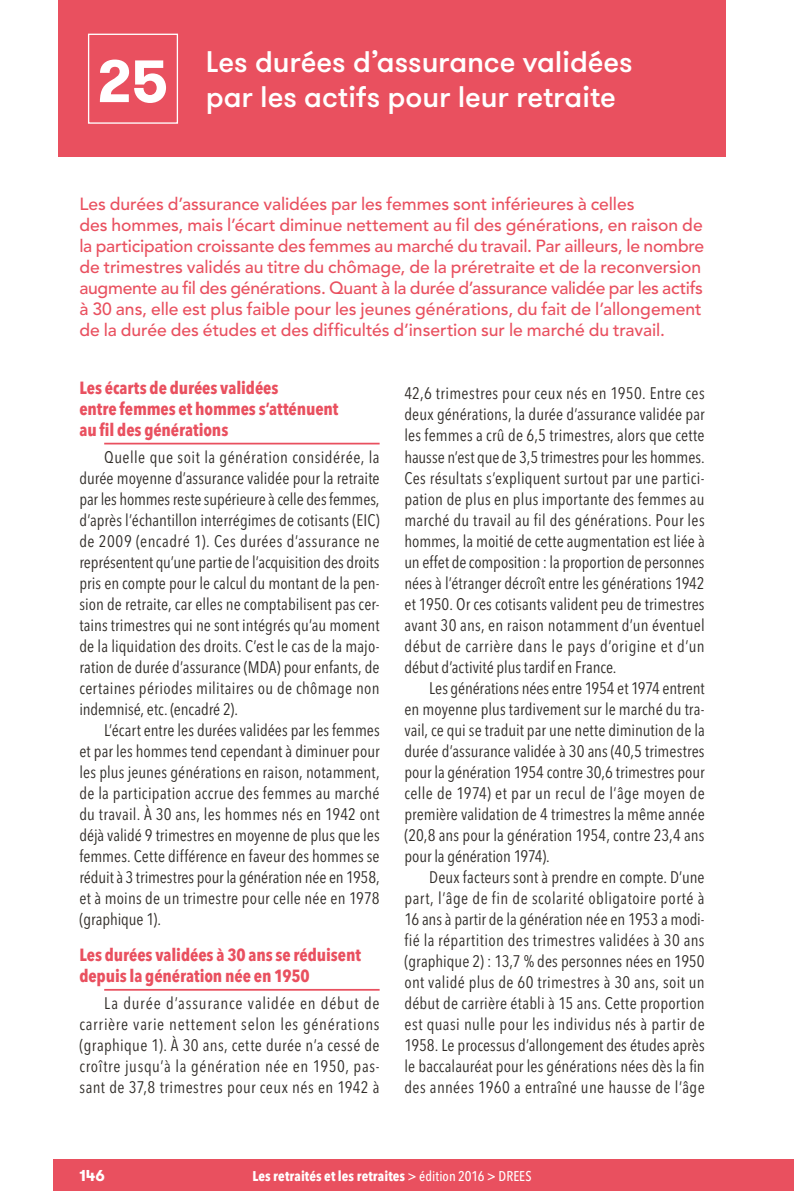
<style>
.page{position:relative;width:794px;height:1191px;background:#fff}
.page>*{position:absolute;margin:0;border:0;box-sizing:border-box;transform-origin:0 0}
.Fiche_num{font:700 59.5px "GT Walsheim";color:#fff}
.Titre_1{font:500 29.75px/35px "GT Walsheim";letter-spacing:-.005em;color:#fff}
.Chapo{font:500 17.5px/21px "Avenir";letter-spacing:-.005em;color:#e9505f}
.Titre2{font:700 condensed 17.5px/21px "Avenir Next LT Pro";letter-spacing:-.005em;color:#e9505f}
.Texte{font:condensed 16.62px/21px "Avenir Next LT Pro";letter-spacing:.01em;color:#302c28;text-align:justify}
.t1{font:700 15.75px "GT Walsheim";color:#fff}
.t2{font:700 condensed 14px "Avenir Next LT Pro";letter-spacing:.01em;color:#fff}
.s1{font-weight:500}
</style>
<div class="page">
<div style="left:54px;top:1159px;width:740px;height:32px;background:#e9505f"></div>
<div style="left:58px;top:0;width:668px;height:156px;background:#e9505f"></div>
<div style="left:88px;top:34px;width:90px;height:90px;border:1px solid #fff"></div>
<hr style="left:104px;top:443px;width:275px;height:1px;background:#e9505f">
<hr style="left:104px;top:989px;width:275px;height:1px;background:#e9505f">
<p class="Fiche_num" style="left:97px;top:42px;width:73px">25</p>
<p class="Titre_1" style="left:206px;top:43px;width:428px">Les durées d’assurance validées par les actifs pour leur retraite</p>
<p class="Chapo" style="left:79px;top:194px;width:626px">Les durées d’assurance validées par les femmes sont inférieures à celles<br>des hommes, mais l’écart diminue nettement au fil des générations, en raison de la participation croissante des femmes au marché du travail. Par ailleurs, le nombre de trimestres validés au titre du chômage, de la préretraite et de la reconversion augmente au fil des générations. Quant à la durée d’assurance validée par les actifs à 30 ans, elle est plus faible pour les jeunes générations, du fait de l’allongement de la durée des études et des difficultés d’insertion sur le marché du travail.</p>
<p class="Titre2" style="left:79px;top:377px;width:260px">Les écarts de durées validées<br>entre femmes et hommes s’atténuent au fil des générations</p>
<p class="Texte" style="left:79px;top:446px;width:302px;text-indent:25px">Quelle que soit la génération considérée, la durée moyenne d’assurance validée pour la retraite par les hommes reste supérieure à celle des femmes, d’après l’échantillon interrégimes de cotisants (EIC) de 2009 (encadré 1). Ces durées d’assurance ne représentent qu’une partie de l’acquisition des droits pris en compte pour le calcul du montant de la pen&shy;sion de retraite, car elles ne comptabilisent pas cer&shy;tains trimestres qui ne sont intégrés qu’au moment de la liquidation des droits. C’est le cas de la majo&shy;ration de durée d’assurance (MDA) pour enfants, de certaines périodes militaires ou de chômage non indemnisé, etc. (encadré 2).</p>
<p class="Texte" style="left:79px;top:719px;width:302px;text-indent:25px">L’écart entre les durées validées par les femmes et par les hommes tend cependant à diminuer pour les plus jeunes générations en raison, notamment, de la participation accrue des femmes au marché du travail. À 30 ans, les hommes nés en 1942 ont déjà validé 9 trimestres en moyenne de plus que les femmes. Cette différence en faveur des hommes se réduit à 3 trimestres pour la génération née en 1958, et à moins de un trimestre pour celle née en 1978 (graphique 1).</p>
<p class="Titre2" style="left:79px;top:944px;width:283px">Les durées validées à 30 ans se réduisent depuis la génération née en 1950</p>
<p class="Texte" style="left:79px;top:992px;width:302px;text-indent:25px">La durée d’assurance validée en début de carrière varie nettement selon les générations (graphique 1). À 30 ans, cette durée n’a cessé de croître jusqu’à la génération née en 1950, pas&shy;sant de 37,8 trimestres pour ceux nés en 1942 à</p>
<p class="Texte" style="left:404px;top:383px;width:302px;text-align:left">42,6 trimestres pour ceux nés en 1950. Entre ces deux générations, la durée d’assurance validée par les femmes a crû de 6,5 trimestres, alors que cette hausse n’est que de 3,5 trimestres pour les hommes.<br>Ces résultats s’expliquent surtout par une partici&shy;pation de plus en plus importante des femmes au marché du travail au fil des générations. Pour les hommes, la moitié de cette augmentation est liée à un effet de composition : la proportion de personnes nées à l’étranger décroît entre les générations 1942 et 1950. Or ces cotisants valident peu de trimestres avant 30 ans, en raison notamment d’un éventuel début de carrière dans le pays d’origine et d’un début d’activité plus tardif en France.</p>
<p class="Texte" style="left:404px;top:677px;width:302px;text-indent:25px">Les générations nées entre 1954 et 1974 entrent en moyenne plus tardivement sur le marché du tra&shy;vail, ce qui se traduit par une nette diminution de la durée d’assurance validée à 30 ans (40,5 trimestres pour la génération 1954 contre 30,6 trimestres pour celle de 1974) et par un recul de l’âge moyen de première validation de 4 trimestres la même année (20,8 ans pour la génération 1954, contre 23,4 ans pour la génération 1974).</p>
<p class="Texte" style="left:404px;top:866px;width:302px;text-indent:25px">Deux facteurs sont à prendre en compte. D’une part, l’âge de fin de scolarité obligatoire porté à 16 ans à partir de la génération née en 1953 a modi&shy;fié la répartition des trimestres validées à 30 ans (graphique 2) : 13,7 % des personnes nées en 1950 ont validé plus de 60 trimestres à 30 ans, soit un début de carrière établi à 15 ans. Cette proportion est quasi nulle pour les individus nés à partir de 1958. Le processus d’allongement des études après le baccalauréat pour les générations nées dès la fin des années 1960 a entraîné une hausse de l’âge</p>
<p class="t1" style="left:79px;top:1165px;width:27px">146</p>
<p class="t2" style="left:252px;top:1167px;width:281px">Les retraités et les retraites <span class="s1">&gt; édition 2016 &gt; DREES</span></p>
</div>
